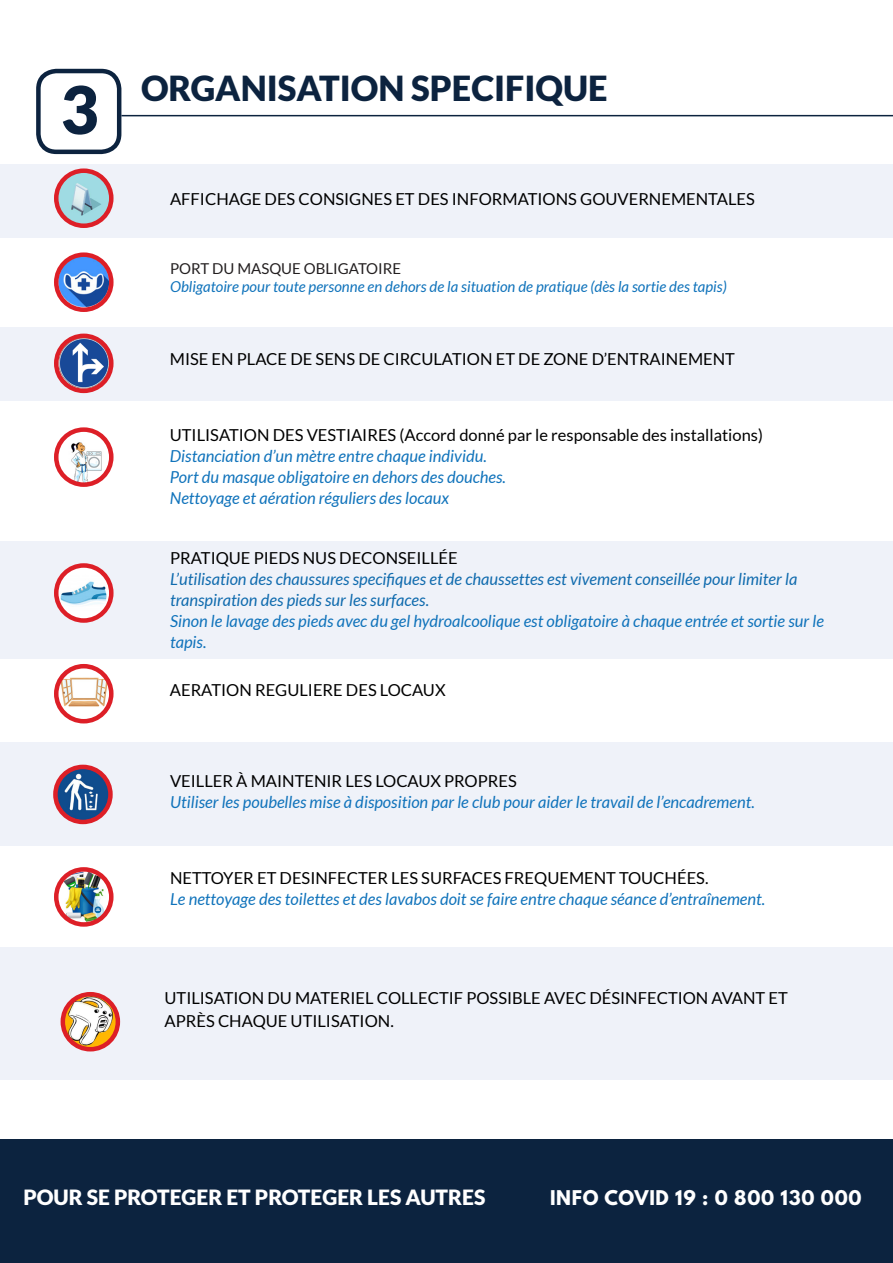
<style>
.page{position:relative;width:893px;height:1263px;background:#fff}
.page>*{position:absolute;margin:0;border:0;box-sizing:border-box;transform-origin:0 0}
.t1{font:900 66px "Lato";color:#0c233f}
.t2{font:900 34.5px "Lato";color:#0c233f}
.t3{font:900 21px "Lato";color:#fff}
.t4{font:700 18px "League Spartan";letter-spacing:.04em;color:#fff}
.t5{font:16.5px/22.5px "Lato";color:#000}
.t6{font:italic 16.5px/21px "Lato";color:#1073bb}
.t7{font:italic 16.5px/21px "Lato";color:#106bae}
.t8{font:italic 15px "Lato";color:#1073bb}
.t9{font:15px "Lato";color:#231f20}
</style>
<div class="page">
<div style="left:0;top:164px;width:893px;height:74px;background:#eff2f9"></div>
<div style="left:0;top:947px;width:893px;height:133px;background:#eff2f9"></div>
<div style="left:0;top:743px;width:893px;height:103px;background:#eff2f9"></div>
<div style="left:0;top:541px;width:893px;height:118px;background:#eff2f9"></div>
<div style="left:0;top:327px;width:893px;height:74px;background:#eff2f9"></div>
<div style="left:36px;top:69px;width:85px;height:85px;border:4px solid #0c233f;border-radius:18px"></div>
<hr style="left:121px;top:115px;width:772px;height:1px;background:#0c233f">
<div style="left:0;top:1140px;width:893px;height:123px;background:#0c233f"></div>
<img style="left:56px;top:565px;width:53px;height:55px">
<div style="left:54px;top:563px;width:60px;height:60px;border:4px solid #dd1f27;border-radius:50%"></div>
<img style="left:61px;top:437px;width:44px;height:48px">
<div style="left:54px;top:427px;width:60px;height:60px;border:4px solid #dd1f27;border-radius:50%"></div>
<img style="left:64px;top:994px;width:53px;height:55px">
<div style="left:61px;top:992px;width:59px;height:59px;border:4px solid #dd1f27;border-radius:50%"></div>
<img style="left:56px;top:336px;width:55px;height:55px;border-radius:28px">
<div style="left:54px;top:334px;width:60px;height:59px;border:4px solid #dd1f27;border-radius:50%"></div>
<img style="left:56px;top:173px;width:53px;height:51px">
<div style="left:54px;top:168px;width:60px;height:60px;border:4px solid #dd1f27;border-radius:50%"></div>
<img style="left:59px;top:677px;width:50px;height:30px">
<div style="left:54px;top:664px;width:60px;height:59px;border:4px solid #dd1f27;border-radius:50%"></div>
<img style="left:55px;top:767px;width:55px;height:55px;border-radius:28px">
<div style="left:53px;top:765px;width:60px;height:59px;border:4px solid #dd1f27;border-radius:50%"></div>
<img style="left:56px;top:870px;width:53px;height:54px">
<div style="left:54px;top:867px;width:60px;height:60px;border:4px solid #dd1f27;border-radius:50%"></div>
<img style="left:56px;top:257px;width:53px;height:52px">
<div style="left:54px;top:252px;width:60px;height:60px;border:4px solid #dd1f27;border-radius:50%"></div>
<p class="t1" style="left:60px;top:71px;width:40px">3</p>
<p class="t2" style="left:141px;top:68px;width:468px">ORGANISATION SPECIFIQUE</p>
<p class="t5" style="left:170px;top:187px;width:586px">AFFICHAGE DES CONSIGNES ET DES INFORMATIONS GOUVERNEMENTALES</p>
<p class="t9" style="left:170px;top:260px;width:233px">PORT DU MASQUE OBLIGATOIRE</p>
<p class="t8" style="left:170px;top:278px;width:558px">Obligatoire pour toute personne en dehors de la situation de pratique (dès la sortie des tapis)</p>
<p class="t5" style="left:170px;top:348px;width:567px">MISE EN PLACE DE SENS DE CIRCULATION ET DE ZONE D’ENTRAINEMENT</p>
<p class="t5" style="left:170px;top:423px;width:595px">UTILISATION DES VESTIAIRES (Accord donné par le responsable des installations)</p>
<p class="t6" style="left:170px;top:446px;width:319px">Distanciation d’un mètre entre chaque individu.</p>
<p class="t6" style="left:170px;top:467px;width:338px">Port du masque obligatoire en dehors des douches.</p>
<p class="t6" style="left:170px;top:488px;width:281px">Nettoyage et aération réguliers des locaux</p>
<p class="t5" style="left:170px;top:547px;width:289px">PRATIQUE PIEDS NUS DECONSEILLÉE</p>
<p class="t7" style="left:170px;top:569px;width:629px">L’utilisation des chaussures specifiques et de chaussettes est vivement conseillée pour limiter la transpiration des pieds sur les surfaces.</p>
<p class="t6" style="left:170px;top:611px;width:655px">Sinon le lavage des pieds avec du gel hydroalcoolique est obligatoire à chaque entrée et sortie sur le tapis.</p>
<p class="t5" style="left:170px;top:679px;width:277px">AERATION REGULIERE DES LOCAUX</p>
<p class="t5" style="left:170px;top:769px;width:348px">VEILLER À MAINTENIR LES LOCAUX PROPRES</p>
<p class="t6" style="left:170px;top:792px;width:586px">Utiliser les poubelles mise à disposition par le club pour aider le travail de l’encadrement.</p>
<p class="t5" style="left:170px;top:867px;width:540px">NETTOYER ET DESINFECTER LES SURFACES FREQUEMENT TOUCHÉES.</p>
<p class="t6" style="left:170px;top:889px;width:597px">Le nettoyage des toilettes et des lavabos doit se faire entre chaque séance d’entraînement.</p>
<p class="t5" style="left:165px;top:987px;width:625px">UTILISATION DU MATERIEL COLLECTIF POSSIBLE AVEC DÉSINFECTION AVANT ET<br>APRÈS CHAQUE UTILISATION.</p>
<p class="t3" style="left:23px;top:1185px;width:464px">POUR SE PROTEGER ET PROTEGER LES AUTRES</p>
<p class="t4" style="left:550px;top:1183px;width:313px">INFO COVID 19 : 0 800 130 000</p>
</div>
